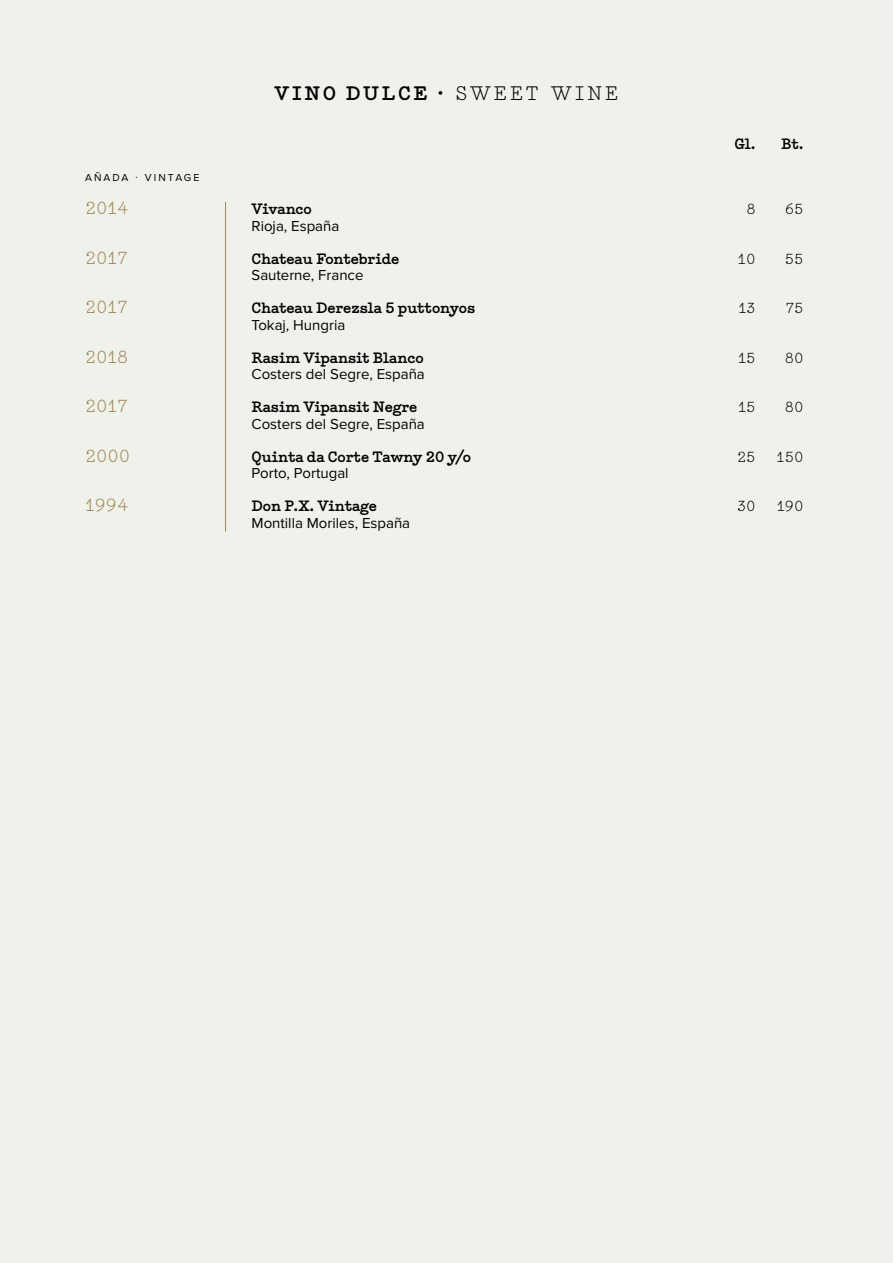
<style>
.page{position:relative;width:893px;height:1263px;background:#eff2ea}
.page>*{position:absolute;margin:0;border:0;box-sizing:border-box;transform-origin:0 0}
.t1{font:700 19.5px "Typewriter";letter-spacing:.14em;color:#000}
.t2{font:18px "Typewriter";color:#a08554}
.t3{font:700 15px "Typewriter";color:#000}
.t4{font:15px "Proxima Nova";color:#000}
.t5{font:15px "Typewriter";color:#000}
.t6{font:10.5px "Proxima Nova";letter-spacing:.2em;color:#000}
.s1{font-weight:400}
</style>
<div class="page">
<hr style="left:225px;top:202px;width:1px;height:329px;background:#a08554">
<h1 class="t1" style="left:275px;top:79px;width:345px">VINO DULCE · <span class="s1">SWEET WINE</span></h1>
<p class="t3" style="left:734px;top:133px;width:71px">Gl. Bt.</p>
<p class="t6" style="left:85px;top:172px;width:116px">AÑADA · VINTAGE</p>
<p class="t2" style="left:85px;top:197px;width:45px">2014</p>
<p class="t3" style="left:252px;top:199px;width:62px">Vivanco</p>
<p class="t5" style="left:746px;top:200px;width:11px">8</p>
<p class="t5" style="left:785px;top:200px;width:20px">65</p>
<p class="t4" style="left:252px;top:217px;width:89px">Rioja, España</p>
<p class="t2" style="left:85px;top:247px;width:44px">2017</p>
<p class="t3" style="left:252px;top:248px;width:149px">Chateau Fontebride</p>
<p class="t5" style="left:738px;top:249px;width:19px">10</p>
<p class="t5" style="left:785px;top:249px;width:20px">55</p>
<p class="t4" style="left:252px;top:267px;width:113px">Sauterne, France</p>
<p class="t2" style="left:85px;top:296px;width:44px">2017</p>
<p class="t3" style="left:252px;top:298px;width:225px">Chateau Derezsla 5 puttonyos</p>
<p class="t5" style="left:738px;top:299px;width:19px">13</p>
<p class="t5" style="left:785px;top:299px;width:20px">75</p>
<p class="t4" style="left:252px;top:316px;width:95px">Tokaj, Hungria</p>
<p class="t2" style="left:85px;top:346px;width:45px">2018</p>
<p class="t3" style="left:252px;top:347px;width:174px">Rasim Vipansit Blanco</p>
<p class="t5" style="left:738px;top:348px;width:19px">15</p>
<p class="t5" style="left:785px;top:348px;width:20px">80</p>
<p class="t4" style="left:252px;top:366px;width:175px">Costers del Segre, España</p>
<p class="t2" style="left:85px;top:395px;width:44px">2017</p>
<p class="t3" style="left:252px;top:397px;width:167px">Rasim Vipansit Negre</p>
<p class="t5" style="left:738px;top:398px;width:19px">15</p>
<p class="t5" style="left:785px;top:398px;width:20px">80</p>
<p class="t4" style="left:252px;top:415px;width:175px">Costers del Segre, España</p>
<p class="t2" style="left:85px;top:445px;width:47px">2000</p>
<p class="t3" style="left:252px;top:446px;width:221px">Quinta da Corte Tawny 20 y/o</p>
<p class="t5" style="left:737px;top:447px;width:20px">25</p>
<p class="t5" style="left:777px;top:447px;width:29px">150</p>
<p class="t4" style="left:252px;top:465px;width:99px">Porto, Portugal</p>
<p class="t2" style="left:85px;top:494px;width:45px">1994</p>
<p class="t3" style="left:252px;top:496px;width:127px">Don P.X. Vintage</p>
<p class="t5" style="left:737px;top:497px;width:20px">30</p>
<p class="t5" style="left:777px;top:497px;width:28px">190</p>
<p class="t4" style="left:252px;top:514px;width:160px">Montilla Moriles, España</p>
</div>
